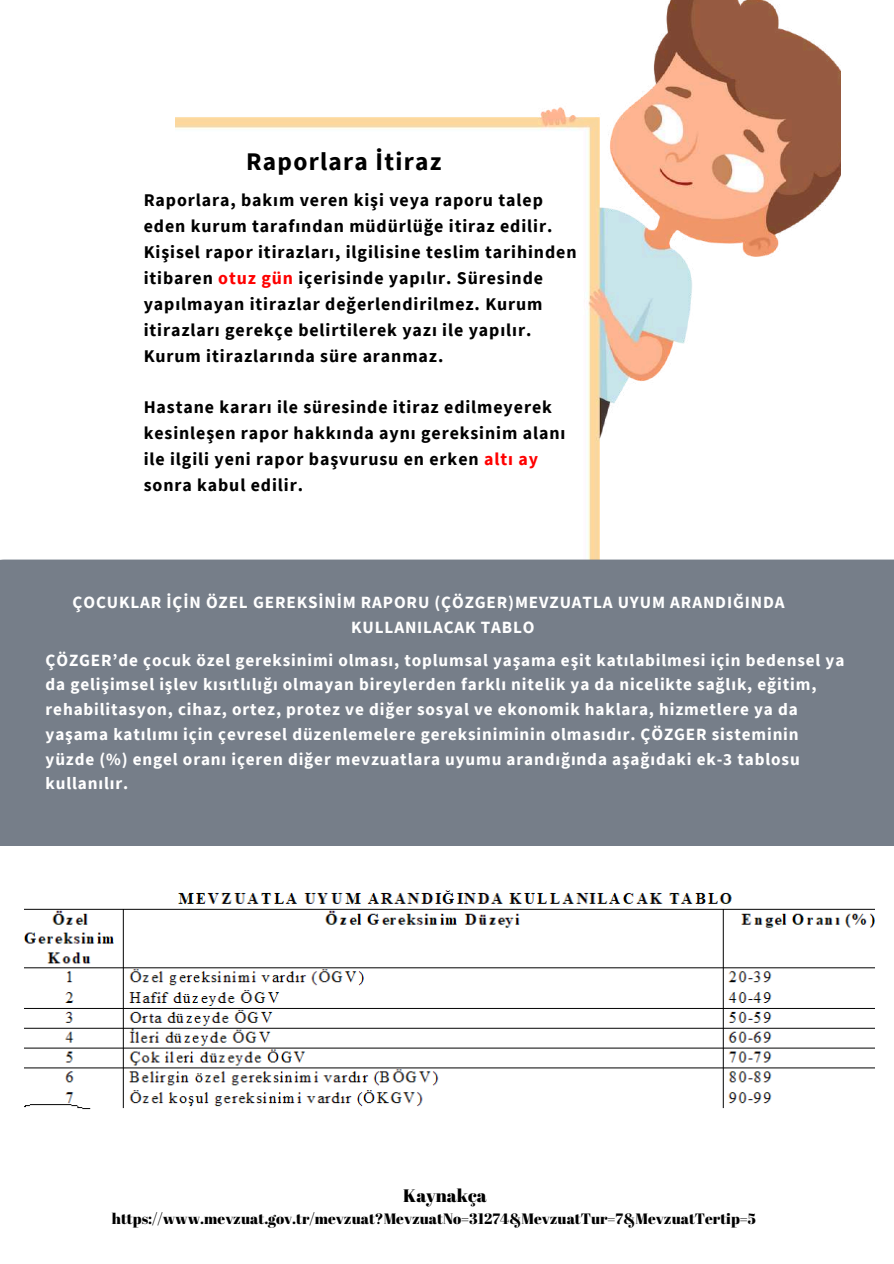
<style>
.page{position:relative;width:894px;height:1264px;background:#fff}
.page>*{position:absolute;margin:0;border:0;box-sizing:border-box;transform-origin:0 0}
.t1{font:700 25.35px "Source Sans Pro";letter-spacing:.05em;color:#000}
.t2{font:18px "Abril Fatface";color:#000}
.t3{font:700 17.85px/25.8px "Source Sans Pro";letter-spacing:.05em;color:#000}
.t4{font:700 17.1px/24.8px "Source Sans Pro";letter-spacing:.05em;color:#fff}
.t5{font:15px "Abril Fatface";color:#000}
.s1{color:#fe0000}
.s2{color:#f00}
</style>
<div class="page">
<img style="left:176px;top:0;width:663px;height:559px">
<div style="left:0;top:559px;width:893px;height:287px;background:#767e89"></div>
<img style="left:25px;top:890px;width:849px;height:220px">
<h1 class="t1" style="left:246px;top:145px;width:197px">Raporlara İtiraz</h1>
<p class="t3" style="left:144px;top:187px;width:434px">Raporlara, bakım veren kişi veya raporu talep eden kurum tarafından müdürlüğe itiraz edilir.<br>Kişisel rapor itirazları, ilgilisine teslim tarihinden itibaren <span class="s1">otuz gün</span> içerisinde yapılır. Süresinde yapılmayan itirazlar değerlendirilmez. Kurum itirazları gerekçe belirtilerek yazı ile yapılır.<br>Kurum itirazlarında süre aranmaz.</p>
<p class="t3" style="left:144px;top:394px;width:423px">Hastane kararı ile süresinde itiraz edilmeyerek kesinleşen rapor hakkında aynı gereksinim alanı ile ilgili yeni rapor başvurusu en erken <span class="s2">altı ay </span>sonra kabul edilir.</p>
<p class="t4" style="left:351px;top:589px;width:435px;text-indent:-278px">ÇOCUKLAR İÇİN ÖZEL GEREKSİNİM RAPORU (ÇÖZGER)MEVZUATLA UYUM ARANDIĞINDA<br>KULLANILACAK TABLO</p>
<p class="t4" style="left:46px;top:647px;width:800px">ÇÖZGER’de çocuk özel gereksinimi olması, toplumsal yaşama eşit katılabilmesi için bedensel ya da gelişimsel işlev kısıtlılığı olmayan bireylerden farklı nitelik ya da nicelikte sağlık, eğitim, rehabilitasyon, cihaz, ortez, protez ve diğer sosyal ve ekonomik haklara, hizmetlere ya da yaşama katılımı için çevresel düzenlemelere gereksiniminin olmasıdır. ÇÖZGER sisteminin yüzde (%) engel oranı içeren diğer mevzuatlara uyumu arandığında aşağıdaki ek-3 tablosu kullanılır.</p>
<p class="t2" style="left:403px;top:1183px;width:85px">Kaynakça</p>
<p class="t5" style="left:112px;top:1207px;width:645px">https://www.mevzuat.gov.tr/mevzuat?MevzuatNo=31274&amp;MevzuatTur=7&amp;MevzuatTertip=5</p>
</div>
